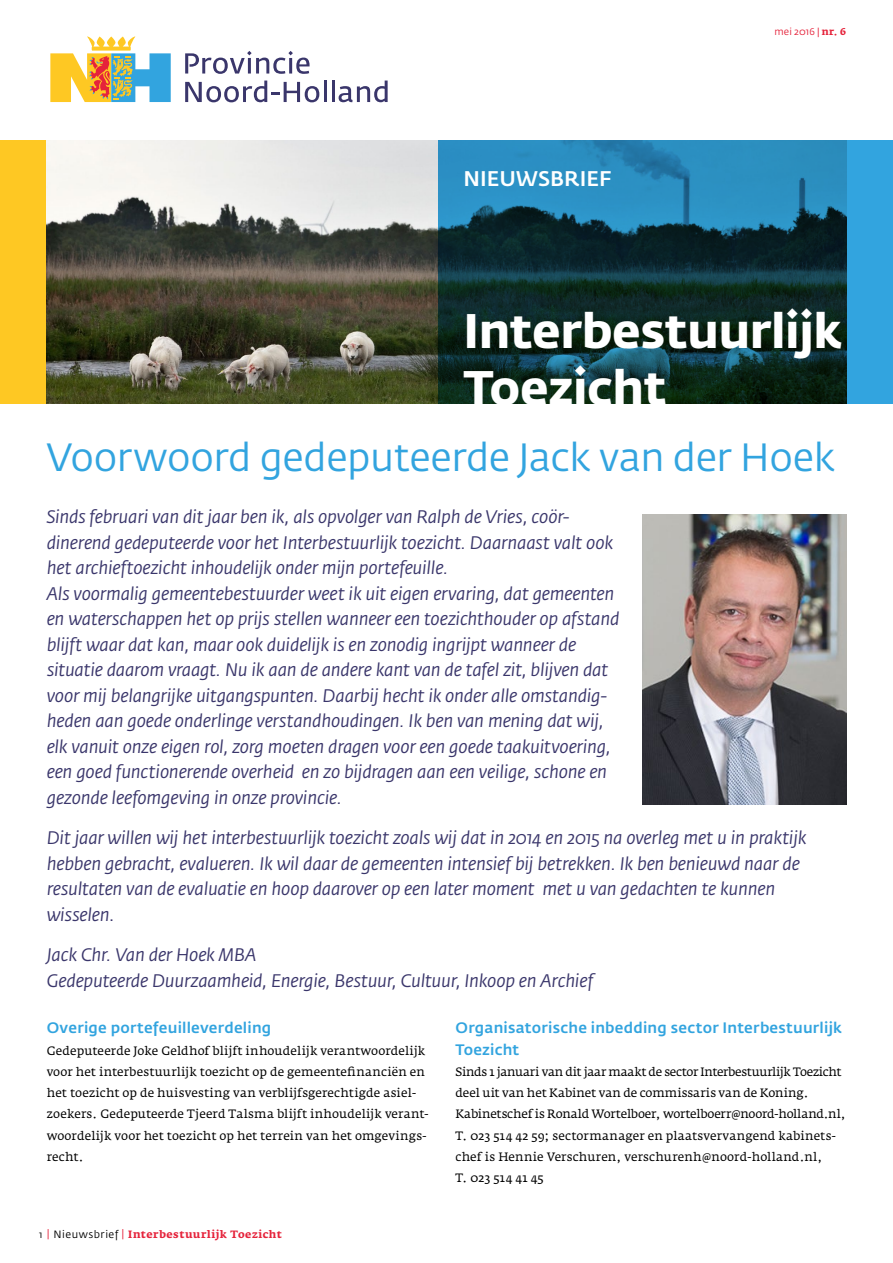
<style>
.page{position:relative;width:893px;height:1263px;background:#fff}
.page>*{position:absolute;margin:0;border:0;box-sizing:border-box;transform-origin:0 0}
.t1{font:700 48px/57.6px "Fedra Sans Std";letter-spacing:-.01em;color:#fff}
.t2{font:39px "Fedra Sans Std";letter-spacing:-.01em;color:#32a4df}
.t3{font:500 21px "Fedra Sans Std";color:#fff}
.t4{font:italic 18px/25.5px "Fedra Sans Std";letter-spacing:-.01em;color:#3a366b}
.t5{font:500 15px/21.3px "Fedra Sans Std";letter-spacing:.015em;color:#32a4df}
.t6{font:12px/21.3px "Fedra Serif A Std";letter-spacing:.005em;color:#000}
.t7{font:700 10.5px "Fedra Serif A Std";letter-spacing:.05em;color:#e5233b}
.t8{font:9.75px "Fedra Sans Std";letter-spacing:.02em;color:#e5233b}
.s1{font-family:"Fedra Serif A Std";font-weight:700}
.s2{font-style:normal}
.s3{font-family:"Fedra Sans Std";font-weight:400;font-size:9.75px;color:#000}
.s4{font-weight:600}
.s5{font-family:"Fedra Sans Std";font-weight:400;color:#000}
</style>
<div class="page">
<div style="left:0;top:140px;width:47px;height:264px;background:#fec823"></div>
<svg style="left:50px;top:36px;width:121px;height:66px"></svg>
<svg style="left:185px;top:81px;width:134px;height:21px"></svg>
<hr style="left:323px;top:81px;width:3px;height:21px;background:#3a366b">
<hr style="left:332px;top:81px;width:3px;height:21px;background:#3a366b">
<svg style="left:339px;top:81px;width:49px;height:21px"></svg>
<svg style="left:185px;top:51px;width:125px;height:23px"></svg>
<img style="left:47px;top:140px;width:391px;height:264px">
<svg style="left:438px;top:140px;width:455px;height:264px;background:#185264"></svg>
<img style="left:642px;top:514px;width:204px;height:290px">
<p class="t3" style="left:464px;top:165px;width:149px">NIEUWSBRIEF</p>
<p class="t8" style="left:774px;top:26px;width:73px">mei 2016 | <span class="s1">nr. 6</span></p>
<h1 class="t1" style="left:463px;top:302px;width:380px">Interbestuurlijk<br>Toezicht</h1>
<h2 class="t2" style="left:47px;top:433px;width:790px">Voorwoord gedeputeerde Jack van der Hoek</h2>
<p class="t4" style="left:47px;top:504px;width:574px">Sinds februari van dit jaar ben ik, als opvolger van Ralph de Vries, coör&shy;dinerend gedeputeerde voor het Interbestuurlijk toezicht. Daarnaast valt ook het archieftoezicht inhoudelijk onder mijn portefeuille.<br>Als voormalig gemeentebestuurder weet ik uit eigen ervaring, dat gemeenten en waterschappen het op prijs stellen wanneer een toezichthouder op afstand blijft waar dat kan, maar ook duidelijk is en zonodig ingrijpt wanneer de situatie daarom vraagt. Nu ik aan de andere kant van de tafel zit, blijven dat voor mij belangrijke uitgangspunten. Daarbij hecht ik onder alle omstandig&shy;heden aan goede onderlinge verstandhoudingen. Ik ben van mening dat wij, elk vanuit onze eigen rol, zorg moeten dragen voor een goede taakuitvoering, een goed functionerende overheid en zo bijdragen aan een veilige, schone en gezonde leefomgeving in onze provincie.</p>
<p class="t4" style="left:47px;top:825px;width:761px">Dit jaar willen wij het interbestuurlijk toezicht zoals wij dat in 2014 en 2015 na overleg met u in praktijk hebben gebracht, evalueren. Ik wil daar de gemeenten intensief bij betrekken. Ik ben benieuwd naar de resultaten van de evaluatie en hoop daarover op een later moment met u van gedachten te kunnen wisselen<span class="s2">.</span></p>
<p class="t4" style="left:47px;top:942px;width:548px">Jack Chr. Van der Hoek MBA<br>Gedeputeerde Duurzaamheid, Energie, Bestuur, Cultuur, Inkoop en Archief</p>
<p class="t5" style="left:47px;top:1017px;width:226px">Overige portefeuilleverdeling</p>
<p class="t6" style="left:47px;top:1040px;width:383px">Gedeputeerde Joke Geldhof blijft inhoudelijk verantwoordelijk voor het interbestuurlijk toezicht op de gemeentefinanciën en het toezicht op de huisvesting van verblijfsgerechtigde asiel&shy;zoekers. Gedeputeerde Tjeerd Talsma blijft inhoudelijk verant&shy;woordelijk voor het toezicht op het terrein van het omgevings&shy;recht.</p>
<p class="t7" style="left:39px;top:1228px;width:244px"><span class="s3">1</span> <span class="s4">|</span> <span class="s5">Nieuwsbrief</span> <span class="s4">|</span> Interbestuurlijk Toezicht</p>
<p class="t5" style="left:455px;top:1017px;width:388px">Organisatorische inbedding sector Interbestuurlijk<br>Toezicht</p>
<p class="t6" style="left:455px;top:1061px;width:392px">Sinds 1 januari van dit jaar maakt de sector Interbestuurlijk Toezicht deel uit van het Kabinet van de commissaris van de Koning.<br>Kabinetschef is Ronald Wortelboer, wortelboerr@noord-holland.nl, T. 023 514 42 59; sectormanager en plaatsvervangend kabinets&shy;chef is Hennie Verschuren, verschurenh@noord-holland.nl,<br>T. 023 514 41 45</p>
</div>
